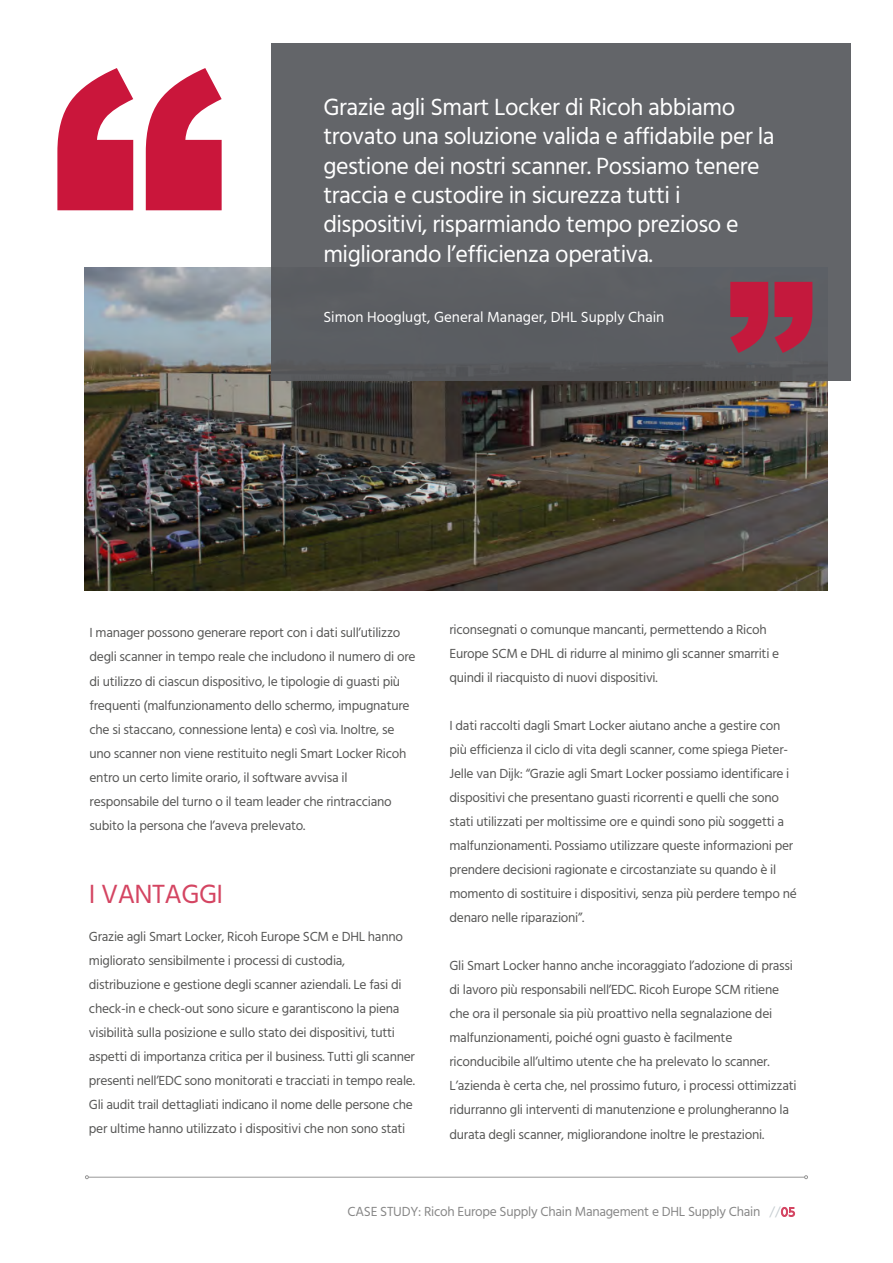
<style>
.page{position:relative;width:893px;height:1263px;background:#fff}
.page>*{position:absolute;margin:0;border:0;box-sizing:border-box;transform-origin:0 0}
.t1{font:27px "Hind";letter-spacing:-.02em;color:#d44562}
.t2{font:24px/29.4px "Hind";letter-spacing:-.02em;color:#fff}
.t3{font:15px "Hind";color:#fff}
.t4{font:13.5px/24px "Hind";letter-spacing:-.02em;color:#575756}
.t5{font:13.5px "Hind";letter-spacing:-.02em;color:#878787}
.s1{color:#c7ced2}
.s2{color:#d44562}
</style>
<div class="page">
<img style="left:84px;top:268px;width:743px;height:323px">
<svg style="left:57px;top:68px;width:165px;height:142px"></svg>
<div style="left:271px;top:43px;width:579px;height:338px;background:#636569"></div>
<svg style="left:730px;top:282px;width:82px;height:71px"></svg>
<hr style="left:88px;top:1177px;width:716px;height:1px;background:#878787">
<svg style="left:85px;top:1175px;width:4px;height:4px"></svg>
<svg style="left:804px;top:1175px;width:4px;height:4px"></svg>
<p class="t2" style="left:323px;top:94px;width:453px">Grazie agli Smart Locker di Ricoh abbiamo trovato una soluzione valida e affidabile per la gestione dei nostri scanner. Possiamo tenere traccia e custodire in sicurezza tutti i dispositivi, risparmiando tempo prezioso e migliorando l’efficienza operativa.</p>
<p class="t3" style="left:323px;top:306px;width:342px">Simon Hooglugt, General Manager, DHL Supply Chain</p>
<p class="t4" style="left:90px;top:622px;width:328px">I manager possono generare report con i dati sull’utilizzo degli scanner in tempo reale che includono il numero di ore di utilizzo di ciascun dispositivo, le tipologie di guasti più frequenti (malfunzionamento dello schermo, impugnature che si staccano, connessione lenta) e così via. Inoltre, se uno scanner non viene restituito negli Smart Locker Ricoh entro un certo limite orario, il software avvisa il responsabile del turno o il team leader che rintracciano subito la persona che l’aveva prelevato.</p>
<p class="t4" style="left:449px;top:618px;width:331px">riconsegnati o comunque mancanti, permettendo a Ricoh<br>Europe SCM e DHL di ridurre al minimo gli scanner smarriti e quindi il riacquisto di nuovi dispositivi.</p>
<p class="t4" style="left:449px;top:715px;width:349px">I dati raccolti dagli Smart Locker aiutano anche a gestire con più efficienza il ciclo di vita degli scanner, come spiega Pieter-Jelle van Dijk: “Grazie agli Smart Locker possiamo identificare i dispositivi che presentano guasti ricorrenti e quelli che sono stati utilizzati per moltissime ore e quindi sono più soggetti a malfunzionamenti. Possiamo utilizzare queste informazioni per prendere decisioni ragionate e circostanziate su quando è il momento di sostituire i dispositivi, senza più perdere tempo né denaro nelle riparazioni”.</p>
<p class="t4" style="left:449px;top:955px;width:349px">Gli Smart Locker hanno anche incoraggiato l’adozione di prassi di lavoro più responsabili nell’EDC. Ricoh Europe SCM ritiene che ora il personale sia più proattivo nella segnalazione dei malfunzionamenti, poiché ogni guasto è facilmente riconducibile all’ultimo utente che ha prelevato lo scanner.<br>L’azienda è certa che, nel prossimo futuro, i processi ottimizzati ridurranno gli interventi di manutenzione e prolungheranno la durata degli scanner, migliorandone inoltre le prestazioni.</p>
<h1 class="t1" style="left:89px;top:875px;width:136px">I VANTAGGI</h1>
<p class="t4" style="left:89px;top:925px;width:327px">Grazie agli Smart Locker, Ricoh Europe SCM e DHL hanno migliorato sensibilmente i processi di custodia, distribuzione e gestione degli scanner aziendali. Le fasi di check-in e check-out sono sicure e garantiscono la piena visibilità sulla posizione e sullo stato dei dispositivi, tutti aspetti di importanza critica per il business. Tutti gli scanner presenti nell’EDC sono monitorati e tracciati in tempo reale.<br>Gli audit trail dettagliati indicano il nome delle persone che per ultime hanno utilizzato i dispositivi che non sono stati</p>
<p class="t5" style="left:348px;top:1203px;width:449px">CASE STUDY: Ricoh Europe Supply Chain Management e DHL Supply Chain <span class="s1">//</span><span class="s2">05</span></p>
</div>
